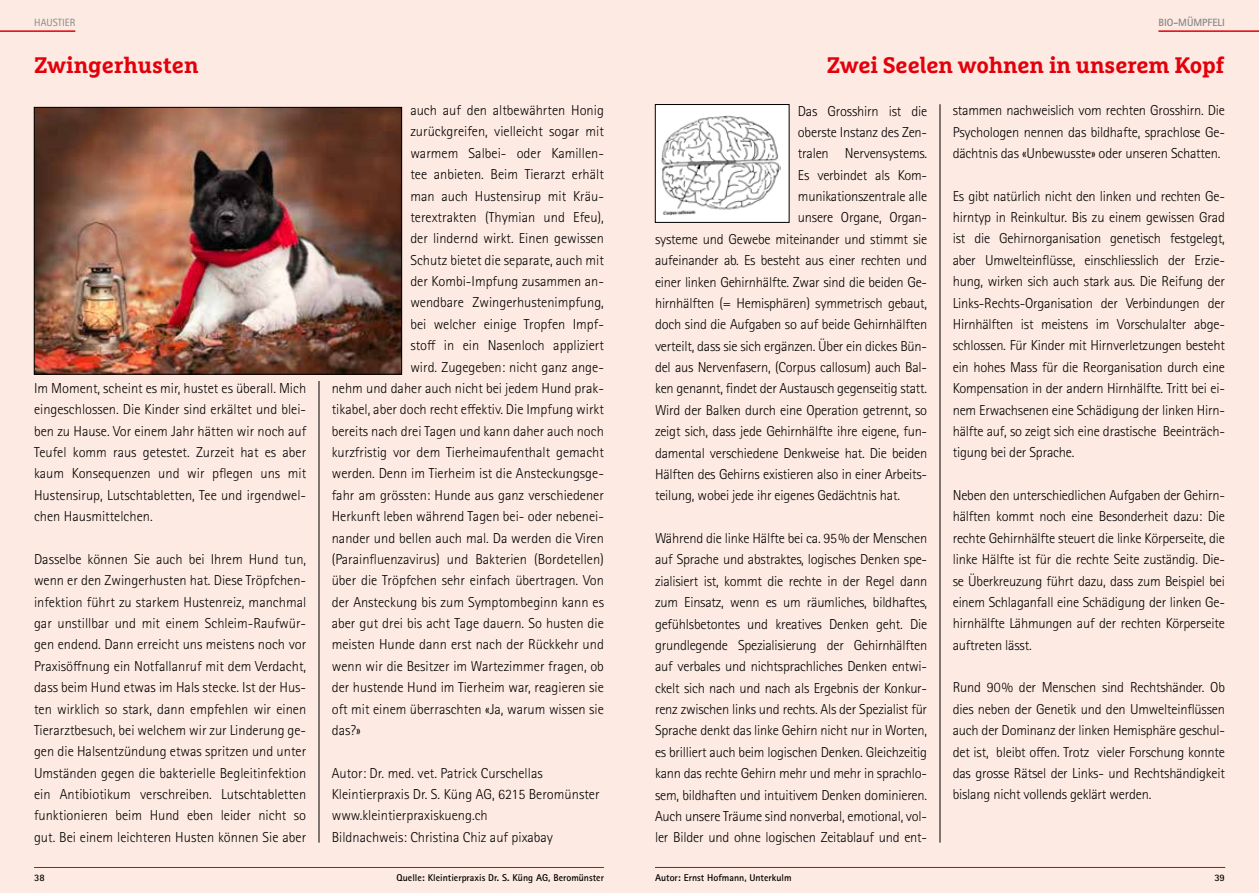
<style>
.page{position:relative;width:1259px;height:893px;background:#fff}
.page>*{position:absolute;margin:0;border:0;box-sizing:border-box;transform-origin:0 0}
.t1{font:700 22.5px "Marselis Slab Pro";letter-spacing:-.005em;color:#e3000b}
.t2{font:300 14.4px/21.3px "Rotis Sans Serif Std";color:#000;text-align:justify}
.t3{font:700 10.5px "Rotis Sans Serif Std";color:#868786}
.t4{font:10.5px "Rotis Sans Serif Std";color:#868786}
.t5{font:700 9.9px "Rotis Sans Serif Std";color:#000}
</style>
<div class="page">
<div style="left:0;top:0;width:629px;height:893px;background:#fdeae2"></div>
<div style="left:629px;top:0;width:630px;height:893px;background:#fdeae2"></div>
<hr style="left:655px;top:867px;width:570px;height:1px;background:#e3000b">
<hr style="left:939px;top:104px;width:1px;height:739px;background:#000">
<hr style="left:1158px;top:30px;width:101px;height:2px;background:#e3000b">
<div style="left:655px;top:105px;width:134px;height:117px;background:#fff"></div>
<img style="left:661px;top:115px;width:119px;height:101px">
<div style="left:655px;top:104px;width:134px;height:119px;border:1px solid #000"></div>
<hr style="left:319px;top:381px;width:1px;height:462px;background:#000">
<img style="left:36px;top:109px;width:364px;height:263px">
<div style="left:34px;top:107px;width:368px;height:267px;border:1px solid #000"></div>
<hr style="left:0;top:30px;width:75px;height:2px;background:#e3000b">
<hr style="left:34px;top:867px;width:570px;height:1px;background:#e3000b">
<p class="t4" style="left:34px;top:16px;width:43px">HAUSTIER</p>
<p class="t3" style="left:1158px;top:15px;width:68px">BIO-MÜMPFELI</p>
<h1 class="t1" style="left:34px;top:51px;width:166px">Zwingerhusten</h1>
<h1 class="t1" style="left:827px;top:51px;width:399px">Zwei Seelen wohnen in unserem Kopf</h1>
<p class="t2" style="left:34px;top:378px;width:274px">Im Moment, scheint es mir, hustet es überall. Mich eingeschlossen. Die Kinder sind erkältet und blei&shy;ben zu Hause. Vor einem Jahr hätten wir noch auf Teufel komm raus getestet. Zurzeit hat es aber kaum Konsequenzen und wir pflegen uns mit Hustensirup, Lutschtabletten, Tee und irgendwel&shy;chen Hausmittelchen.</p>
<p class="t2" style="left:34px;top:549px;width:274px">Dasselbe können Sie auch bei Ihrem Hund tun, wenn er den Zwingerhusten hat. Diese Tröpfchen&shy;infektion führt zu starkem Hustenreiz, manchmal gar unstillbar und mit einem Schleim-Raufwür&shy;gen endend. Dann erreicht uns meistens noch vor Praxisöffnung ein Notfallanruf mit dem Verdacht, dass beim Hund etwas im Hals stecke. Ist der Hus&shy;ten wirklich so stark, dann empfehlen wir einen Tierarztbesuch, bei welchem wir zur Linderung ge&shy;gen die Halsentzündung etwas spritzen und unter Umständen gegen die bakterielle Begleitinfektion ein Antibiotikum verschreiben. Lutschtabletten funktionieren beim Hund eben leider nicht so gut. Bei einem leichteren Husten können Sie aber</p>
<p class="t2" style="left:410px;top:100px;width:195px">auch auf den altbewährten Honig</p>
<p class="t2" style="left:410px;top:121px;width:195px">zurückgreifen, vielleicht sogar mit</p>
<p class="t2" style="left:410px;top:142px;width:195px">warmem Salbei- oder Kamillen-</p>
<p class="t2" style="left:410px;top:164px;width:195px">tee anbieten. Beim Tierarzt erhält</p>
<p class="t2" style="left:410px;top:185px;width:195px">man auch Hustensirup mit Kräu-</p>
<p class="t2" style="left:410px;top:207px;width:195px">terextrakten (Thymian und Efeu),</p>
<p class="t2" style="left:410px;top:228px;width:195px">der lindernd wirkt. Einen gewissen</p>
<p class="t2" style="left:410px;top:249px;width:195px">Schutz bietet die separate, auch mit</p>
<p class="t2" style="left:410px;top:271px;width:195px">der Kombi-Impfung zusammen an-</p>
<p class="t2" style="left:410px;top:292px;width:195px">wendbare Zwingerhustenimpfung,</p>
<p class="t2" style="left:410px;top:314px;width:195px">bei welcher einige Tropfen Impf-</p>
<p class="t2" style="left:410px;top:335px;width:195px">stoff in ein Nasenloch appliziert</p>
<p class="t2" style="left:410px;top:356px;width:195px">wird. Zugegeben: nicht ganz ange-</p>
<p class="t2" style="left:332px;top:378px;width:274px">nehm und daher auch nicht bei jedem Hund prak-</p>
<p class="t2" style="left:332px;top:399px;width:274px">tikabel, aber doch recht effektiv. Die Impfung wirkt</p>
<p class="t2" style="left:332px;top:420px;width:274px">bereits nach drei Tagen und kann daher auch noch</p>
<p class="t2" style="left:332px;top:442px;width:274px">kurzfristig vor dem Tierheimaufenthalt gemacht</p>
<p class="t2" style="left:332px;top:463px;width:274px">werden. Denn im Tierheim ist die Ansteckungsge-</p>
<p class="t2" style="left:332px;top:485px;width:274px">fahr am grössten: Hunde aus ganz verschiedener</p>
<p class="t2" style="left:332px;top:506px;width:274px">Herkunft leben während Tagen bei- oder nebenei-</p>
<p class="t2" style="left:332px;top:527px;width:274px">nander und bellen auch mal. Da werden die Viren</p>
<p class="t2" style="left:332px;top:549px;width:274px">(Parainfluenzavirus) und Bakterien (Bordetellen)</p>
<p class="t2" style="left:332px;top:570px;width:274px">über die Tröpfchen sehr einfach übertragen. Von</p>
<p class="t2" style="left:332px;top:591px;width:274px">der Ansteckung bis zum Symptombeginn kann es</p>
<p class="t2" style="left:332px;top:613px;width:274px">aber gut drei bis acht Tage dauern. So husten die</p>
<p class="t2" style="left:332px;top:634px;width:274px">meisten Hunde dann erst nach der Rückkehr und</p>
<p class="t2" style="left:332px;top:655px;width:274px">wenn wir die Besitzer im Wartezimmer fragen, ob</p>
<p class="t2" style="left:332px;top:677px;width:274px">der hustende Hund im Tierheim war, reagieren sie</p>
<p class="t2" style="left:332px;top:698px;width:274px">oft mit einem überraschten «Ja, warum wissen sie</p>
<p class="t2" style="left:332px;top:720px;width:30px">das?»</p>
<p class="t2" style="left:332px;top:762px;width:269px;text-align:left">Autor: Dr. med. vet. Patrick Curschellas Kleintierpraxis Dr. S. Küng AG, 6215 Beromünster www.kleintierpraxiskueng.ch<br>Bildnachweis: Christina Chiz auf pixabay</p>
<p class="t2" style="left:798px;top:100px;width:131px">Das Grosshirn ist die</p>
<p class="t2" style="left:798px;top:122px;width:131px">oberste Instanz des Zen-</p>
<p class="t2" style="left:798px;top:143px;width:131px">tralen Nervensystems.</p>
<p class="t2" style="left:798px;top:164px;width:131px">Es verbindet als Kom-</p>
<p class="t2" style="left:798px;top:186px;width:131px">munikationszentrale alle</p>
<p class="t2" style="left:798px;top:207px;width:131px">unsere Organe, Organ-</p>
<p class="t2" style="left:655px;top:228px;width:274px">systeme und Gewebe miteinander und stimmt sie</p>
<p class="t2" style="left:655px;top:250px;width:274px">aufeinander ab. Es besteht aus einer rechten und</p>
<p class="t2" style="left:655px;top:271px;width:274px">einer linken Gehirnhälfte. Zwar sind die beiden Ge-</p>
<p class="t2" style="left:655px;top:293px;width:274px">hirnhälften (= Hemisphären) symmetrisch gebaut,</p>
<p class="t2" style="left:655px;top:314px;width:274px">doch sind die Aufgaben so auf beide Gehirnhälften</p>
<p class="t2" style="left:655px;top:335px;width:274px">verteilt, dass sie sich ergänzen. Über ein dickes Bün-</p>
<p class="t2" style="left:655px;top:357px;width:274px">del aus Nervenfasern, (Corpus callosum) auch Bal-</p>
<p class="t2" style="left:655px;top:378px;width:274px">ken genannt, findet der Austausch gegenseitig statt.</p>
<p class="t2" style="left:655px;top:399px;width:274px">Wird der Balken durch eine Operation getrennt, so</p>
<p class="t2" style="left:655px;top:421px;width:274px">zeigt sich, dass jede Gehirnhälfte ihre eigene, fun-</p>
<p class="t2" style="left:655px;top:442px;width:274px">damental verschiedene Denkweise hat. Die beiden</p>
<p class="t2" style="left:655px;top:464px;width:274px">Hälften des Gehirns existieren also in einer Arbeits-</p>
<p class="t2" style="left:655px;top:485px;width:246px">teilung, wobei jede ihr eigenes Gedächtnis hat.</p>
<p class="t2" style="left:655px;top:528px;width:274px">Während die linke Hälfte bei ca. 95% der Menschen auf Sprache und abstraktes, logisches Denken spe&shy;zialisiert ist, kommt die rechte in der Regel dann zum Einsatz, wenn es um räumliches, bildhaftes, gefühlsbetontes und kreatives Denken geht. Die grundlegende Spezialisierung der Gehirnhälften auf verbales und nichtsprachliches Denken entwi&shy;ckelt sich nach und nach als Ergebnis der Konkur&shy;renz zwischen links und rechts. Als der Spezialist für Sprache denkt das linke Gehirn nicht nur in Worten, es brilliert auch beim logischen Denken. Gleichzeitig kann das rechte Gehirn mehr und mehr in sprachlo&shy;sem, bildhaften und intuitivem Denken dominieren.<br>Auch unsere Träume sind nonverbal, emotional, vol&shy;ler Bilder und ohne logischen Zeitablauf und ent-</p>
<p class="t2" style="left:952px;top:100px;width:274px">stammen nachweislich vom rechten Grosshirn. Die Psychologen nennen das bildhafte, sprachlose Ge&shy;dächtnis das «Unbewusste» oder unseren Schatten.</p>
<p class="t2" style="left:952px;top:185px;width:274px">Es gibt natürlich nicht den linken und rechten Ge&shy;hirntyp in Reinkultur. Bis zu einem gewissen Grad ist die Gehirnorganisation genetisch festgelegt, aber Umwelteinflüsse, einschliesslich der Erzie&shy;hung, wirken sich auch stark aus. Die Reifung der Links-Rechts-Organisation der Verbindungen der Hirnhälften ist meistens im Vorschulalter abge&shy;schlossen. Für Kinder mit Hirnverletzungen besteht ein hohes Mass für die Reorganisation durch eine Kompensation in der andern Hirnhälfte. Tritt bei ei&shy;nem Erwachsenen eine Schädigung der linken Hirn&shy;hälfte auf, so zeigt sich eine drastische Beeinträch&shy;tigung bei der Sprache.</p>
<p class="t2" style="left:952px;top:485px;width:274px">Neben den unterschiedlichen Aufgaben der Gehirn&shy;hälften kommt noch eine Besonderheit dazu: Die rechte Gehirnhälfte steuert die linke Körperseite, die linke Hälfte ist für die rechte Seite zuständig. Die&shy;se Überkreuzung führt dazu, dass zum Beispiel bei einem Schlaganfall eine Schädigung der linken Ge&shy;hirnhälfte Lähmungen auf der rechten Körperseite auftreten lässt.</p>
<p class="t2" style="left:952px;top:677px;width:274px">Rund 90% der Menschen sind Rechtshänder. Ob dies neben der Genetik und den Umwelteinflüssen auch der Dominanz der linken Hemisphäre geschul&shy;det ist, bleibt offen. Trotz vieler Forschung konnte das grosse Rätsel der Links- und Rechtshändigkeit bislang nicht vollends geklärt werden.</p>
<p class="t5" style="left:34px;top:871px;width:12px">38</p>
<p class="t5" style="left:396px;top:871px;width:209px">Quelle: Kleintierpraxis Dr. S. Küng AG, Beromünster</p>
<p class="t5" style="left:655px;top:871px;width:138px">Autor: Ernst Hofmann, Unterkulm</p>
<p class="t5" style="left:1214px;top:871px;width:12px">39</p>
</div>
